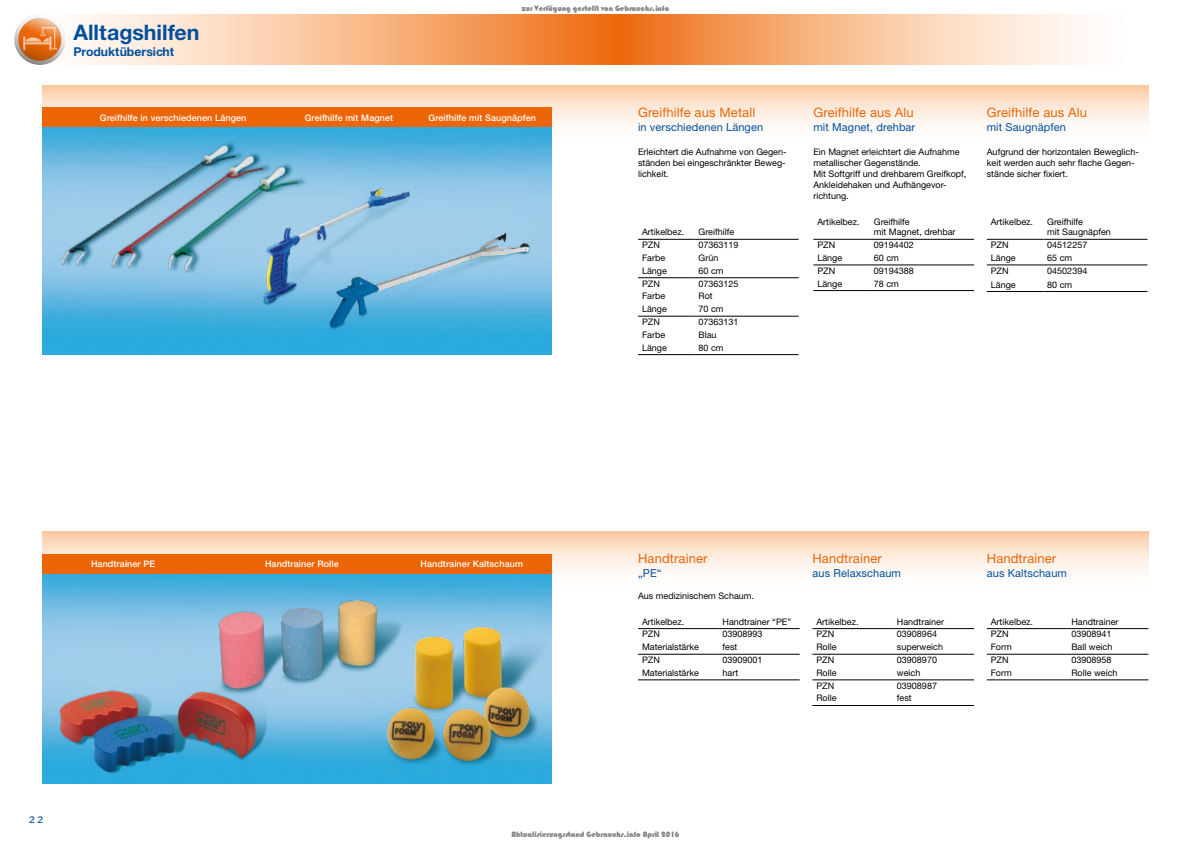
<style>
.page{position:relative;width:1191px;height:842px;background:#fff}
.page>*{position:absolute;margin:0;border:0;box-sizing:border-box;transform-origin:0 0}
.t1{font:700 21.4px "Helvetica Neue CE";color:#004f9f}
.t2{font:13px "Helvetica Neue";letter-spacing:.01em;color:#ec6608}
.t3{font:13px "Meta";color:#004f9f}
.t4{font:700 12.2px "Helvetica Neue CE";color:#004f9f}
.t5{font:11px "Helvetica Neue";letter-spacing:.01em;color:#004f9f}
.t6{font:9px/10.8px "Helvetica Neue";color:#000}
.t7{font:500 9px "Helvetica Neue";letter-spacing:.01em;color:#fff}
.t8{font:8px "Bauhaus 93";color:rgb(0 0 0/.5)}
</style>
<div class="page">
<svg style="left:72px;top:14px;width:1014px;height:51px;background:#f6ae79"></svg>
<div style="left:43px;top:531px;width:1105px;height:61px;background:linear-gradient(to bottom,#fbd0ae,#fff)"></div>
<svg style="left:326px;top:85px;width:822px;height:41px;background:#fce1cd"></svg>
<img style="left:43px;top:127px;width:509px;height:227px">
<img style="left:320px;top:169px;width:216px;height:186px">
<img style="left:253px;top:167px;width:158px;height:155px">
<div style="left:43px;top:107px;width:509px;height:20px;background:#ec6608"></div>
<img style="left:43px;top:574px;width:509px;height:210px">
<div style="left:43px;top:554px;width:509px;height:20px;background:#ec6608"></div>
<img style="left:51px;top:670px;width:216px;height:114px">
<img style="left:205px;top:592px;width:203px;height:123px">
<img style="left:341px;top:623px;width:211px;height:148px">
<hr style="left:638px;top:277px;width:56px;height:1px;background:#000">
<hr style="left:694px;top:277px;width:104px;height:1px;background:#000">
<hr style="left:638px;top:316px;width:56px;height:1px;background:#000">
<hr style="left:694px;top:316px;width:104px;height:1px;background:#000">
<hr style="left:638px;top:354px;width:56px;height:1px;background:#000">
<hr style="left:694px;top:354px;width:104px;height:1px;background:#000">
<hr style="left:638px;top:239px;width:56px;height:1px;background:#000">
<hr style="left:694px;top:239px;width:104px;height:1px;background:#000">
<hr style="left:813px;top:265px;width:57px;height:1px;background:#000">
<hr style="left:870px;top:265px;width:104px;height:1px;background:#000">
<hr style="left:813px;top:290px;width:57px;height:1px;background:#000">
<hr style="left:870px;top:290px;width:104px;height:1px;background:#000">
<hr style="left:813px;top:239px;width:57px;height:1px;background:#000">
<hr style="left:870px;top:239px;width:104px;height:1px;background:#000">
<hr style="left:986px;top:291px;width:57px;height:1px;background:#000">
<hr style="left:1043px;top:291px;width:104px;height:1px;background:#000">
<hr style="left:986px;top:239px;width:57px;height:1px;background:#000">
<hr style="left:1043px;top:239px;width:104px;height:1px;background:#000">
<hr style="left:986px;top:265px;width:57px;height:1px;background:#000">
<hr style="left:1043px;top:265px;width:104px;height:1px;background:#000">
<hr style="left:812px;top:628px;width:81px;height:1px;background:#000">
<hr style="left:893px;top:628px;width:81px;height:1px;background:#000">
<hr style="left:812px;top:654px;width:81px;height:1px;background:#000">
<hr style="left:893px;top:654px;width:81px;height:1px;background:#000">
<hr style="left:812px;top:680px;width:81px;height:1px;background:#000">
<hr style="left:893px;top:680px;width:81px;height:1px;background:#000">
<hr style="left:812px;top:705px;width:81px;height:1px;background:#000">
<hr style="left:893px;top:705px;width:81px;height:1px;background:#000">
<hr style="left:986px;top:628px;width:81px;height:1px;background:#000">
<hr style="left:1067px;top:628px;width:81px;height:1px;background:#000">
<hr style="left:986px;top:654px;width:81px;height:1px;background:#000">
<hr style="left:1067px;top:654px;width:81px;height:1px;background:#000">
<hr style="left:986px;top:680px;width:81px;height:1px;background:#000">
<hr style="left:1067px;top:680px;width:81px;height:1px;background:#000">
<hr style="left:638px;top:628px;width:80px;height:1px;background:#000">
<hr style="left:718px;top:628px;width:81px;height:1px;background:#000">
<hr style="left:638px;top:654px;width:80px;height:1px;background:#000">
<hr style="left:718px;top:654px;width:81px;height:1px;background:#000">
<hr style="left:638px;top:680px;width:80px;height:1px;background:#000">
<hr style="left:718px;top:680px;width:81px;height:1px;background:#000">
<img style="left:14px;top:16px;width:312px;height:305px">
<h1 class="t1" style="left:73px;top:20px;width:127px">Alltagshilfen</h1>
<h3 class="t4" style="left:73px;top:44px;width:102px">Produktübersicht</h3>
<p class="t8" style="left:522px;top:4px;width:149px">zur Verfügung gestellt von Gebrauchs.info</p>
<p class="t7" style="left:100px;top:112px;width:148px">Greifhilfe in verschiedenen Längen</p>
<p class="t7" style="left:305px;top:112px;width:90px">Greifhilfe mit Magnet</p>
<p class="t7" style="left:428px;top:112px;width:109px">Greifhilfe mit Saugnäpfen</p>
<h2 class="t2" style="left:638px;top:104px;width:119px">Greifhilfe aus Metall</h2>
<p class="t5" style="left:638px;top:120px;width:127px">in verschiedenen Längen</p>
<p class="t6" style="left:638px;top:147px;width:150px;text-align:justify">Erleichtert die Aufnahme von Gegen&shy;ständen bei eingeschränkter Beweg&shy;lichkeit.</p>
<p class="t6" style="left:642px;top:227px;width:44px">Artikelbez.</p>
<p class="t6" style="left:698px;top:227px;width:37px">Greifhilfe</p>
<p class="t6" style="left:642px;top:239px;width:19px">PZN</p>
<p class="t6" style="left:698px;top:239px;width:42px">07363119</p>
<p class="t6" style="left:642px;top:252px;width:25px">Farbe</p>
<p class="t6" style="left:698px;top:252px;width:21px">Grün</p>
<p class="t6" style="left:642px;top:265px;width:26px">Länge</p>
<p class="t6" style="left:698px;top:265px;width:27px">60 cm</p>
<p class="t6" style="left:642px;top:278px;width:19px">PZN</p>
<p class="t6" style="left:698px;top:278px;width:42px">07363125</p>
<p class="t6" style="left:642px;top:291px;width:25px">Farbe</p>
<p class="t6" style="left:698px;top:291px;width:16px">Rot</p>
<p class="t6" style="left:642px;top:303px;width:26px">Länge</p>
<p class="t6" style="left:698px;top:303px;width:27px">70 cm</p>
<p class="t6" style="left:642px;top:316px;width:19px">PZN</p>
<p class="t6" style="left:698px;top:316px;width:42px">07363131</p>
<p class="t6" style="left:642px;top:329px;width:25px">Farbe</p>
<p class="t6" style="left:698px;top:329px;width:20px">Blau</p>
<p class="t6" style="left:642px;top:342px;width:26px">Länge</p>
<p class="t6" style="left:698px;top:342px;width:27px">80 cm</p>
<h2 class="t2" style="left:813px;top:104px;width:102px">Greifhilfe aus Alu</h2>
<p class="t5" style="left:813px;top:120px;width:103px">mit Magnet, drehbar</p>
<p class="t6" style="left:813px;top:147px;width:154px">Ein Magnet erleichtert die Aufnahme metallischer Gegenstände.<br>Mit Softgriff und drehbarem Greifkopf,<br>Ankleidehaken und Aufhängevor&shy;richtung.</p>
<p class="t6" style="left:817px;top:216px;width:44px">Artikelbez.</p>
<p class="t6" style="left:874px;top:216px;width:83px">Greifhilfe<br>mit Magnet, drehbar</p>
<p class="t6" style="left:817px;top:239px;width:19px">PZN</p>
<p class="t6" style="left:874px;top:239px;width:42px">09194402</p>
<p class="t6" style="left:817px;top:252px;width:26px">Länge</p>
<p class="t6" style="left:874px;top:252px;width:27px">60 cm</p>
<p class="t6" style="left:817px;top:265px;width:19px">PZN</p>
<p class="t6" style="left:874px;top:265px;width:42px">09194388</p>
<p class="t6" style="left:817px;top:278px;width:26px">Länge</p>
<p class="t6" style="left:874px;top:278px;width:27px">78 cm</p>
<h2 class="t2" style="left:986px;top:104px;width:102px">Greifhilfe aus Alu</h2>
<p class="t5" style="left:986px;top:120px;width:81px">mit Saugnäpfen</p>
<p class="t6" style="left:986px;top:147px;width:153px">Aufgrund der horizontalen Beweglich&shy;keit werden auch sehr flache Gegen&shy;stände sicher fixiert.</p>
<p class="t6" style="left:990px;top:216px;width:44px">Artikelbez.</p>
<p class="t6" style="left:1047px;top:216px;width:65px">Greifhilfe<br>mit Saugnäpfen</p>
<p class="t6" style="left:990px;top:239px;width:19px">PZN</p>
<p class="t6" style="left:1047px;top:239px;width:42px">04512257</p>
<p class="t6" style="left:990px;top:252px;width:26px">Länge</p>
<p class="t6" style="left:1047px;top:252px;width:27px">65 cm</p>
<p class="t6" style="left:990px;top:265px;width:19px">PZN</p>
<p class="t6" style="left:1047px;top:265px;width:42px">04502394</p>
<p class="t6" style="left:990px;top:279px;width:26px">Länge</p>
<p class="t6" style="left:1047px;top:279px;width:27px">80 cm</p>
<p class="t7" style="left:91px;top:558px;width:66px">Handtrainer PE</p>
<p class="t7" style="left:265px;top:558px;width:75px">Handtrainer Rolle</p>
<h2 class="t3" style="left:28px;top:810px;width:17px">22</h2>
<p class="t7" style="left:420px;top:558px;width:104px">Handtrainer Kaltschaum</p>
<h2 class="t2" style="left:638px;top:551px;width:71px">Handtrainer</h2>
<p class="t5" style="left:638px;top:567px;width:25px">„PE“</p>
<p class="t6" style="left:638px;top:590px;width:118px">Aus medizinischem Schaum.</p>
<p class="t6" style="left:642px;top:616px;width:44px">Artikelbez.</p>
<p class="t6" style="left:722px;top:616px;width:70px">Handtrainer “PE”</p>
<p class="t6" style="left:642px;top:629px;width:19px">PZN</p>
<p class="t6" style="left:722px;top:629px;width:42px">03908993</p>
<p class="t6" style="left:642px;top:641px;width:58px">Materialstärke</p>
<p class="t6" style="left:722px;top:641px;width:16px">fest</p>
<p class="t6" style="left:642px;top:654px;width:19px">PZN</p>
<p class="t6" style="left:722px;top:654px;width:42px">03909001</p>
<p class="t6" style="left:642px;top:667px;width:58px">Materialstärke</p>
<p class="t6" style="left:722px;top:667px;width:17px">hart</p>
<h2 class="t2" style="left:812px;top:551px;width:71px">Handtrainer</h2>
<p class="t5" style="left:812px;top:567px;width:90px">aus Relaxschaum</p>
<p class="t6" style="left:816px;top:616px;width:44px">Artikelbez.</p>
<p class="t6" style="left:897px;top:616px;width:49px">Handtrainer</p>
<p class="t6" style="left:816px;top:629px;width:19px">PZN</p>
<p class="t6" style="left:897px;top:629px;width:42px">03908964</p>
<p class="t6" style="left:816px;top:641px;width:22px">Rolle</p>
<p class="t6" style="left:897px;top:641px;width:48px">superweich</p>
<p class="t6" style="left:816px;top:654px;width:19px">PZN</p>
<p class="t6" style="left:897px;top:654px;width:42px">03908970</p>
<p class="t6" style="left:816px;top:667px;width:22px">Rolle</p>
<p class="t6" style="left:897px;top:667px;width:25px">weich</p>
<p class="t6" style="left:816px;top:680px;width:19px">PZN</p>
<p class="t6" style="left:897px;top:680px;width:42px">03908987</p>
<p class="t6" style="left:816px;top:693px;width:22px">Rolle</p>
<p class="t6" style="left:897px;top:693px;width:16px">fest</p>
<h2 class="t2" style="left:986px;top:551px;width:71px">Handtrainer</h2>
<p class="t5" style="left:986px;top:567px;width:82px">aus Kaltschaum</p>
<p class="t6" style="left:990px;top:616px;width:44px">Artikelbez.</p>
<p class="t6" style="left:1071px;top:616px;width:49px">Handtrainer</p>
<p class="t6" style="left:990px;top:629px;width:19px">PZN</p>
<p class="t6" style="left:1071px;top:629px;width:42px">03908941</p>
<p class="t6" style="left:990px;top:641px;width:23px">Form</p>
<p class="t6" style="left:1071px;top:641px;width:42px">Ball weich</p>
<p class="t6" style="left:990px;top:654px;width:19px">PZN</p>
<p class="t6" style="left:1071px;top:654px;width:42px">03908958</p>
<p class="t6" style="left:990px;top:667px;width:23px">Form</p>
<p class="t6" style="left:1071px;top:667px;width:48px">Rolle weich</p>
<p class="t8" style="left:511px;top:830px;width:169px">Aktualisierungsstand Gebrauchs.info April 2016</p>
</div>
